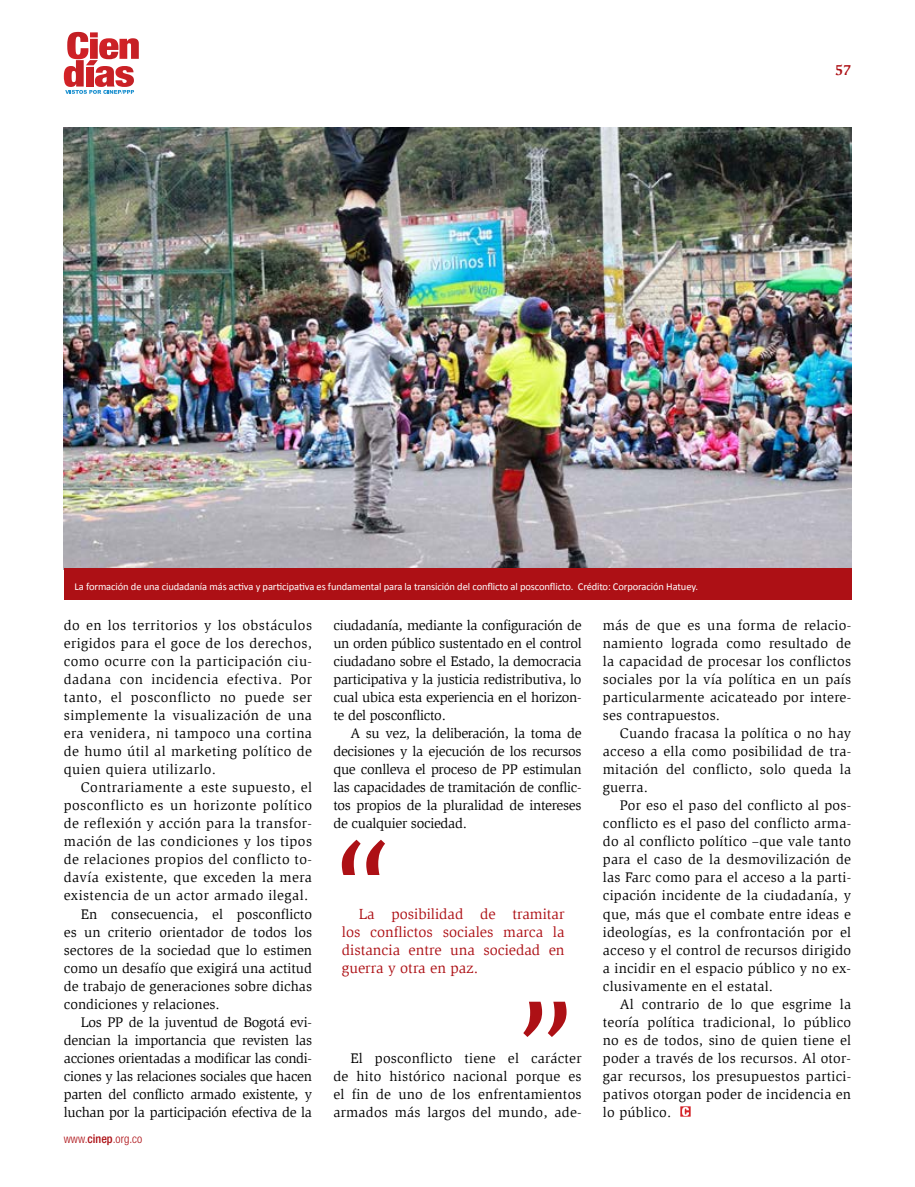
<style>
.page{position:relative;width:915px;height:1187px;background:#fff}
.page>*{position:absolute;margin:0;border:0;box-sizing:border-box;transform-origin:0 0}
.t1{font:15px/18px "Slimbach Std";color:#ad1015;text-align:justify}
.t2{font:700 15px "Slimbach Std";color:#ad1015}
.t3{font:14.25px/18px "Slimbach Std";letter-spacing:.01em;color:#000;text-align:justify}
.t4{font:14.25px "Slimbach Std";letter-spacing:.03em;color:#000}
.t5{font:14.25px "Slimbach Std";letter-spacing:-.02em;color:#000}
.t6{font:300 condensed 12px "Helvetica Neue";color:#ad1015}
.t7{font:10.5px "Calibri";letter-spacing:-.01em;color:#fff}
.s1{font-weight:500}
</style>
<div class="page">
<svg style="left:64px;top:32px;width:75px;height:62px"></svg>
<svg style="left:523px;top:1001px;width:43px;height:35px"></svg>
<svg style="left:342px;top:839px;width:43px;height:35px"></svg>
<svg style="left:680px;top:1106px;width:10px;height:10px"></svg>
<img style="left:64px;top:128px;width:786px;height:440px">
<div style="left:64px;top:568px;width:786px;height:31px;background:#ad1015"></div>
<p class="t2" style="left:834px;top:61px;width:18px">57</p>
<p class="t7" style="left:75px;top:579px;width:624px">La formación de una ciudadanía más activa y participativa es fundamental para la transición del conflicto al posconflicto. Crédito: Corporación Hatuey.</p>
<p class="t3" style="left:64px;top:616px;width:250px">do en los territorios y los obstáculos erigidos para el goce de los derechos, como ocurre con la participación ciu&shy;dadana con incidencia efectiva. Por tanto, el posconflicto no puede ser simplemente la visualización de una era venidera, ni tampoco una cortina de humo útil al marketing político de quien quiera utilizarlo.</p>
<p class="t4" style="left:81px;top:779px;width:233px">Contrariamente a este supuesto, el</p>
<p class="t4" style="left:64px;top:797px;width:250px">posconflicto es un horizonte político</p>
<p class="t4" style="left:64px;top:815px;width:250px">de reflexión y acción para la transfor-</p>
<p class="t4" style="left:64px;top:833px;width:250px">mación de las condiciones y los tipos</p>
<p class="t4" style="left:64px;top:851px;width:250px">de relaciones propios del conflicto to-</p>
<p class="t4" style="left:64px;top:869px;width:250px">davía existente, que exceden la mera</p>
<p class="t4" style="left:64px;top:887px;width:246px">existencia de un actor armado ilegal.</p>
<p class="t3" style="left:81px;top:904px;width:233px">En consecuencia, el posconflicto</p>
<p class="t3" style="left:64px;top:922px;width:250px">es un criterio orientador de todos los</p>
<p class="t3" style="left:64px;top:940px;width:250px">sectores de la sociedad que lo estimen</p>
<p class="t3" style="left:64px;top:958px;width:250px">como un desafío que exigirá una actitud</p>
<p class="t3" style="left:64px;top:976px;width:250px">de trabajo de generaciones sobre dichas</p>
<p class="t3" style="left:64px;top:994px;width:157px">condiciones y relaciones.</p>
<p class="t5" style="left:81px;top:1013px;width:233px">Los PP de la juventud de Bogotá evi-</p>
<p class="t5" style="left:64px;top:1031px;width:250px">dencian la importancia que revisten las</p>
<p class="t5" style="left:64px;top:1049px;width:250px">acciones orientadas a modificar las condi-</p>
<p class="t5" style="left:64px;top:1067px;width:250px">ciones y las relaciones sociales que hacen</p>
<p class="t5" style="left:64px;top:1085px;width:250px">parten del conflicto armado existente, y</p>
<p class="t5" style="left:64px;top:1103px;width:250px">luchan por la participación efectiva de la</p>
<p class="t6" style="left:64px;top:1131px;width:80px">www.<span class="s1">cinep</span>.org.co</p>
<p class="t3" style="left:333px;top:616px;width:250px">ciudadanía, mediante la configuración de un orden público sustentado en el control ciudadano sobre el Estado, la democracia participativa y la justicia redistributiva, lo cual ubica esta experiencia en el horizon&shy;te del posconflicto.</p>
<p class="t3" style="left:333px;top:724px;width:250px;text-indent:17px">A su vez, la deliberación, la toma de decisiones y la ejecución de los recursos que conlleva el proceso de PP estimulan las capacidades de tramitación de conflic&shy;tos propios de la pluralidad de intereses de cualquier sociedad.</p>
<p class="t1" style="left:342px;top:904px;width:224px;text-indent:17px">La posibilidad de tramitar los conflictos sociales marca la distancia entre una sociedad en guerra y otra en paz.</p>
<p class="t3" style="left:333px;top:1048px;width:250px;text-indent:17px">El posconflicto tiene el carácter de hito histórico nacional porque es el fin de uno de los enfrentamientos armados más largos del mundo, ade-</p>
<p class="t3" style="left:602px;top:616px;width:250px">más de que es una forma de relacio&shy;namiento lograda como resultado de la capacidad de procesar los conflictos sociales por la vía política en un país particularmente acicateado por intere&shy;ses contrapuestos.</p>
<p class="t3" style="left:602px;top:724px;width:250px;text-indent:17px">Cuando fracasa la política o no hay acceso a ella como posibilidad de tra&shy;mitación del conflicto, solo queda la guerra.</p>
<p class="t3" style="left:602px;top:796px;width:250px;text-indent:17px">Por eso el paso del conflicto al pos&shy;conflicto es el paso del conflicto arma&shy;do al conflicto político –que vale tanto para el caso de la desmovilización de las Farc como para el acceso a la parti&shy;cipación incidente de la ciudadanía, y que, más que el combate entre ideas e ideologías, es la confrontación por el acceso y el control de recursos dirigido a incidir en el espacio público y no ex&shy;clusivamente en el estatal.</p>
<p class="t3" style="left:602px;top:994px;width:250px;text-indent:17px">Al contrario de lo que esgrime la teoría política tradicional, lo público no es de todos, sino de quien tiene el poder a través de los recursos. Al otor&shy;gar recursos, los presupuestos partici&shy;pativos otorgan poder de incidencia en lo público.</p>
</div>
